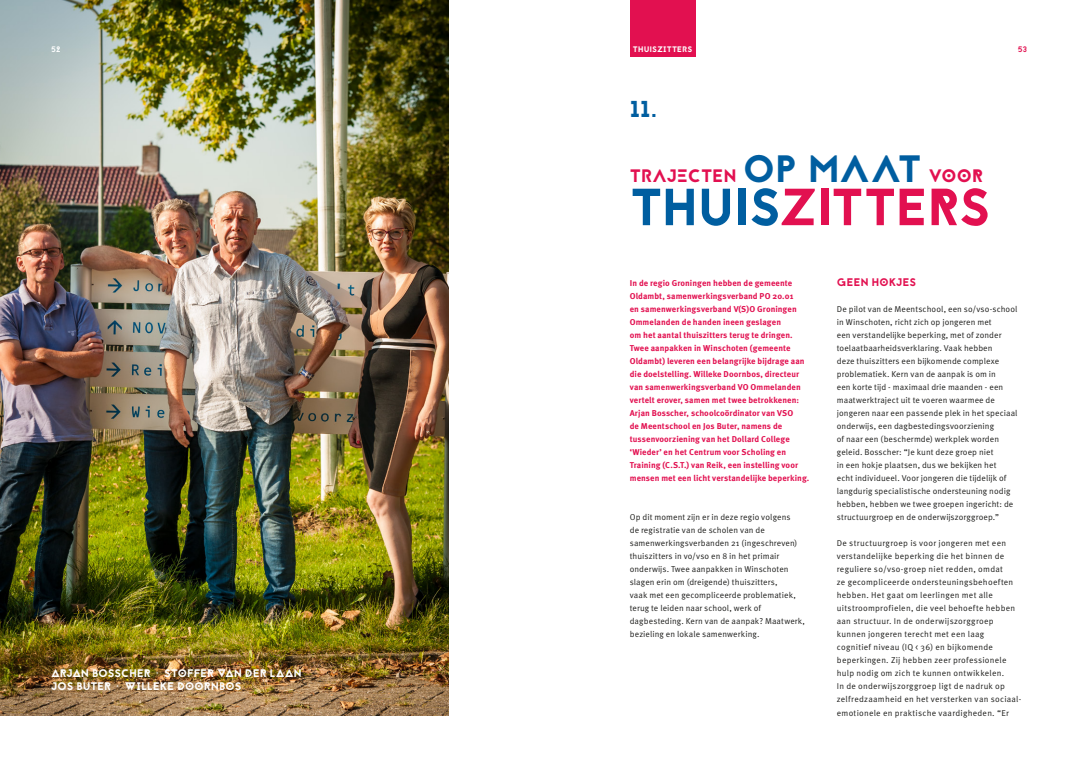
<style>
.page{position:relative;width:1078px;height:766px;background:#fff}
.page>*{position:absolute;margin:0;border:0;box-sizing:border-box;transform-origin:0 0}
.t1{font:52px "Jaapokkisubtract";letter-spacing:.005em;color:#005ea0}
.t2{font:23px "Jaapokki";color:#005ea0}
.t3{font:18px "Jaapokkienchance";letter-spacing:.01em;color:#e21050}
.t4{font:11px/13px "Jaapokkienchance";letter-spacing:.015em;color:#fff}
.t5{font:11px "Jaapokki";letter-spacing:.04em;color:#e21050}
.t6{font:8.5px/13px "Meta Pro";letter-spacing:.015em;color:#1d1d1b}
.t7{font:700 8.5px/13px "Meta Pro";letter-spacing:.01em;color:#e21050}
.t8{font:8px "Jaapokkisubtract";letter-spacing:.04em;color:#fff}
.t9{font:8px "Jaapokkienchance";color:#fff}
.t10{font:8px "Jaapokkienchance";color:#e21050}
.s1{font-family:"Jaapokki"}
.s2{font-family:"Jaapokkisubtract"}
.s3{font-family:"Jaapokkisubtract";font-size:38px;color:#005ea0}
.s4{color:#e21050}
.s5{font-family:"Jaapokkienchance";color:#e21050}
.s6{font-family:"Jaapokkienchance"}
</style>
<div class="page">
<div style="left:629px;top:0;width:66px;height:56px;background:#e21050"></div>
<img style="left:0;top:0;width:448px;height:715px">
<p class="t9" style="left:51px;top:44px;width:11px">52</p>
<p class="t10" style="left:1017px;top:44px;width:11px">53</p>
<p class="t8" style="left:632px;top:44px;width:61px">THUIS<span class="s1">ZITTE</span>RS</p>
<p class="t4" style="left:51px;top:666px;width:252px">ARJAN B<span class="s2">OSSC</span>HER • STOFFER VAN DER LAAN<br>J<span class="s1">OS BU</span>TER • WILLEKE DOORNBOS</p>
<h2 class="t2" style="left:629px;top:93px;width:28px">11.</h2>
<h3 class="t3" style="left:629px;top:163px;width:354px"><span class="s2">TRAJE</span>CTEN <span class="s3">OP MAAT</span> <span class="s2">V</span>OOR</h3>
<h1 class="t1" style="left:630px;top:171px;width:361px">THUIS<span class="s4">ZITT</span><span class="s5">ERS</span></h1>
<p class="t7" style="left:629px;top:277px;width:181px">In de regio Groningen hebben de gemeente Oldambt, samenwerkingsverband PO 20.01<br>en samenwerkingsverband V(S)O Groningen Ommelanden de handen ineen geslagen<br>om het aantal thuiszitters terug te dringen.<br>Twee aanpakken in Winschoten (gemeente Oldambt) leveren een belangrijke bijdrage aan die doelstelling. Willeke Doornbos, directeur van samenwerkingsverband VO Ommelanden vertelt erover, samen met twee betrokkenen:<br>Arjan Bosscher, schoolcoördinator van VSO<br>de Meentschool en Jos Buter, namens de tussenvoorziening van het Dollard College ‘Wieder’ en het Centrum voor Scholing en Training (C.S.T.) van Reik, een instelling voor mensen met een licht verstandelijke beperking.</p>
<p class="t6" style="left:629px;top:511px;width:177px">Op dit moment zijn er in deze regio volgens<br>de registratie van de scholen van de samenwerkingsverbanden 21 (ingeschreven) thuiszitters in vo/vso en 8 in het primair onderwijs. Twee aanpakken in Winschoten slagen erin om (dreigende) thuiszitters,<br>vaak met een gecompliceerde problematiek, terug te leiden naar school, werk of dagbesteding. Kern van de aanpak? Maatwerk, bezieling en lokale samenwerking.</p>
<p class="t5" style="left:836px;top:275px;width:81px">GEEN <span class="s2">H</span><span class="s6">OKJ</span>ES</p>
<p class="t6" style="left:836px;top:303px;width:182px">De pilot van de Meentschool, een so/vso-school in Winschoten, richt zich op jongeren met<br>een verstandelijke beperking, met of zonder toelaatbaarheidsverklaring. Vaak hebben<br>deze thuiszitters een bijkomende complexe problematiek. Kern van de aanpak is om in<br>een korte tijd - maximaal drie maanden - een maatwerktraject uit te voeren waarmee de jongeren naar een passende plek in het speciaal onderwijs, een dagbestedingsvoorziening<br>of naar een (beschermde) werkplek worden geleid. Bosscher: “Je kunt deze groep niet<br>in een hokje plaatsen, dus we bekijken het<br>echt individueel. Voor jongeren die tijdelijk of langdurig specialistische ondersteuning nodig hebben, hebben we twee groepen ingericht: de structuurgroep en de onderwijszorggroep.”</p>
<p class="t6" style="left:836px;top:537px;width:186px">De structuurgroep is voor jongeren met een verstandelijke beperking die het binnen de reguliere so/vso-groep niet redden, omdat<br>ze gecompliceerde ondersteuningsbehoeften hebben. Het gaat om leerlingen met alle uitstroomprofielen, die veel behoefte hebben aan structuur. In de onderwijszorggroep kunnen jongeren terecht met een laag<br>cognitief niveau (IQ &lt; 36) en bijkomende beperkingen. Zij hebben zeer professionele hulp nodig om zich te kunnen ontwikkelen.<br>In de onderwijszorggroep ligt de nadruk op zelfredzaamheid en het versterken van sociaal&shy;emotionele en praktische vaardigheden. “Er</p>
</div>
